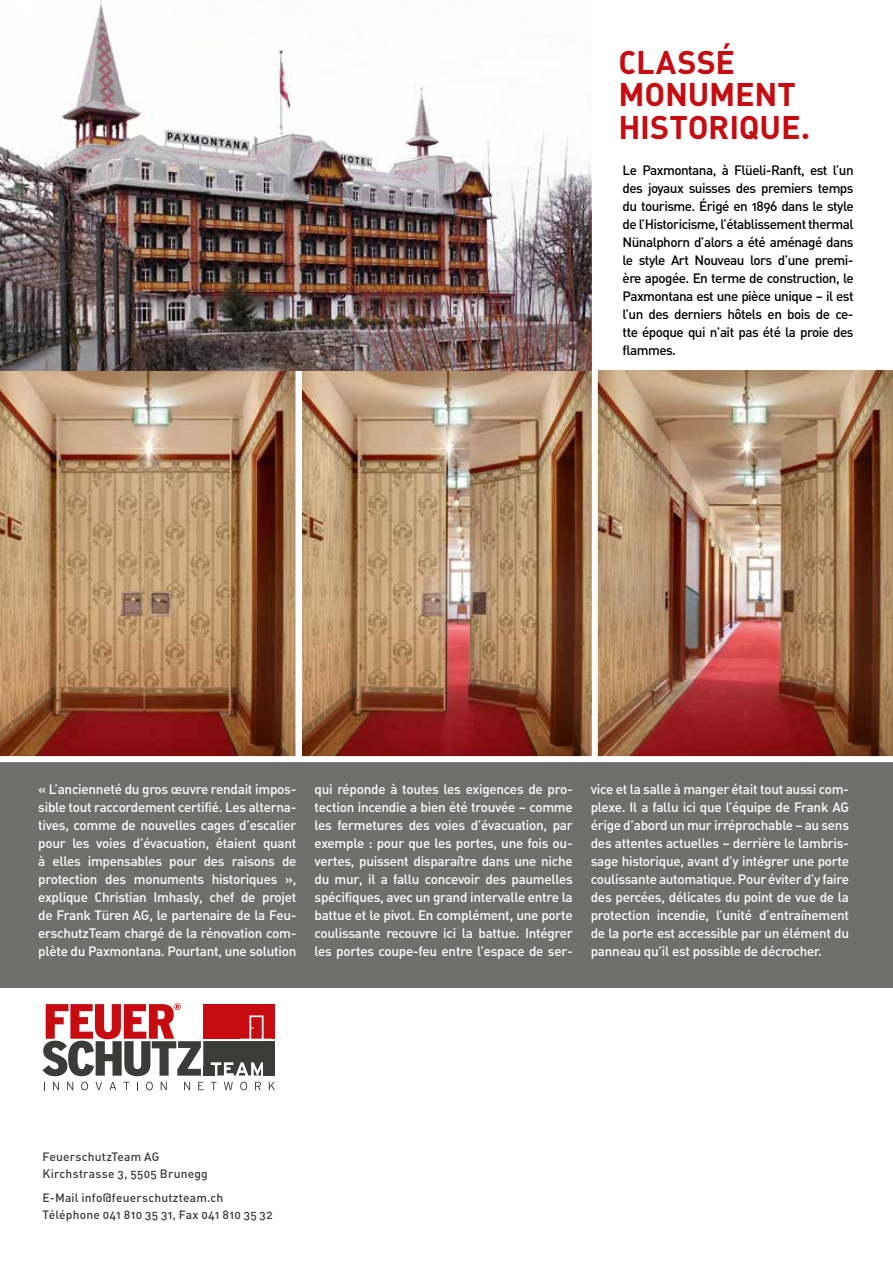
<style>
.page{position:relative;width:893px;height:1263px;background:#fff}
.page>*{position:absolute;margin:0;border:0;box-sizing:border-box;transform-origin:0 0}
.t1{font:32.25px/32.2px "DIN Bold Alternate";letter-spacing:-.005em;color:#c60c11}
.t2{font:13.5px/18px "DIN Regular Alternate";letter-spacing:-.02em;color:#fff;text-align:justify}
.t3{font:13.5px/18px "DIN Regular Alternate";letter-spacing:-.04em;color:#000;text-align:justify}
.t4{font:12px/16.5px "DIN Regular Alternate";letter-spacing:.015em;color:#3b3b3a}
</style>
<div class="page">
<div style="left:0;top:760px;width:893px;height:228px;background:#6f6f6e"></div>
<img style="left:598px;top:371px;width:295px;height:385px">
<img style="left:303px;top:371px;width:289px;height:385px">
<img style="left:0;top:371px;width:295px;height:385px">
<div style="left:0;top:756px;width:893px;height:6px;background:#fff"></div>
<img style="left:0;top:0;width:592px;height:371px">
<div style="left:264px;top:1041px;width:11px;height:34px;background:#3b3b3a"></div>
<svg style="left:43px;top:1003px;width:231px;height:73px"></svg>
<svg style="left:53px;top:1082px;width:6px;height:8px"></svg>
<svg style="left:67px;top:1082px;width:6px;height:8px"></svg>
<svg style="left:81px;top:1082px;width:7px;height:8px"></svg>
<svg style="left:95px;top:1082px;width:7px;height:8px"></svg>
<svg style="left:109px;top:1082px;width:7px;height:8px"></svg>
<svg style="left:123px;top:1082px;width:6px;height:8px"></svg>
<svg style="left:146px;top:1082px;width:7px;height:8px"></svg>
<svg style="left:161px;top:1082px;width:6px;height:8px"></svg>
<svg style="left:184px;top:1082px;width:6px;height:8px"></svg>
<svg style="left:198px;top:1082px;width:6px;height:8px"></svg>
<svg style="left:211px;top:1082px;width:6px;height:8px"></svg>
<svg style="left:224px;top:1082px;width:9px;height:8px"></svg>
<svg style="left:240px;top:1082px;width:7px;height:8px"></svg>
<svg style="left:255px;top:1082px;width:6px;height:8px"></svg>
<svg style="left:269px;top:1082px;width:6px;height:8px"></svg>
<h1 class="t1" style="left:618px;top:45px;width:194px">CLASSÉ<br>MONUMENT<br>HISTORIQUE.</h1>
<p class="t3" style="left:623px;top:161px;width:233px">Le Paxmontana, à Flüeli-Ranft, est l’un des joyaux suisses des premiers temps du tourisme. Érigé en 1896 dans le style de l’Historicisme, l’établissement thermal Nünalphorn d’alors a été aménagé dans le style Art Nouveau lors d’une premi&shy;ère apogée. En terme de construction, le Paxmontana est une pièce unique – il est l’un des derniers hôtels en bois de ce&shy;tte époque qui n’ait pas été la proie des flammes.</p>
<p class="t2" style="left:38px;top:780px;width:260px">« L’ancienneté du gros œuvre rendait impos&shy;sible tout raccordement certifié. Les alterna&shy;tives, comme de nouvelles cages d’escalier pour les voies d’évacuation, étaient quant à elles impensables pour des raisons de protection des monuments historiques », explique Christian Imhasly, chef de projet de Frank Türen AG, le partenaire de la Feu&shy;erschutzTeam chargé de la rénovation com&shy;plète du Paxmontana. Pourtant, une solution</p>
<p class="t2" style="left:315px;top:780px;width:260px">qui réponde à toutes les exigences de pro&shy;tection incendie a bien été trouvée – comme les fermetures des voies d’évacuation, par exemple : pour que les portes, une fois ou&shy;vertes, puissent disparaître dans une niche du mur, il a fallu concevoir des paumelles spécifiques, avec un grand intervalle entre la battue et le pivot. En complément, une porte coulissante recouvre ici la battue. Intégrer les portes coupe-feu entre l’espace de ser-</p>
<p class="t2" style="left:591px;top:780px;width:260px">vice et la salle à manger était tout aussi com&shy;plexe. Il a fallu ici que l’équipe de Frank AG érige d’abord un mur irréprochable – au sens des attentes actuelles – derrière le lambris&shy;sage historique, avant d’y intégrer une porte coulissante automatique. Pour éviter d’y faire des percées, délicates du point de vue de la protection incendie, l’unité d’entraînement de la porte est accessible par un élément du panneau qu’il est possible de décrocher.</p>
<p class="t4" style="left:43px;top:1148px;width:167px">FeuerschutzTeam AG<br>Kirchstrasse 3, 5505 Brunegg</p>
<p class="t4" style="left:43px;top:1189px;width:232px">E-Mail info@feuerschutzteam.ch<br>Téléphone 041 810 35 31, Fax 041 810 35 32</p>
</div>
